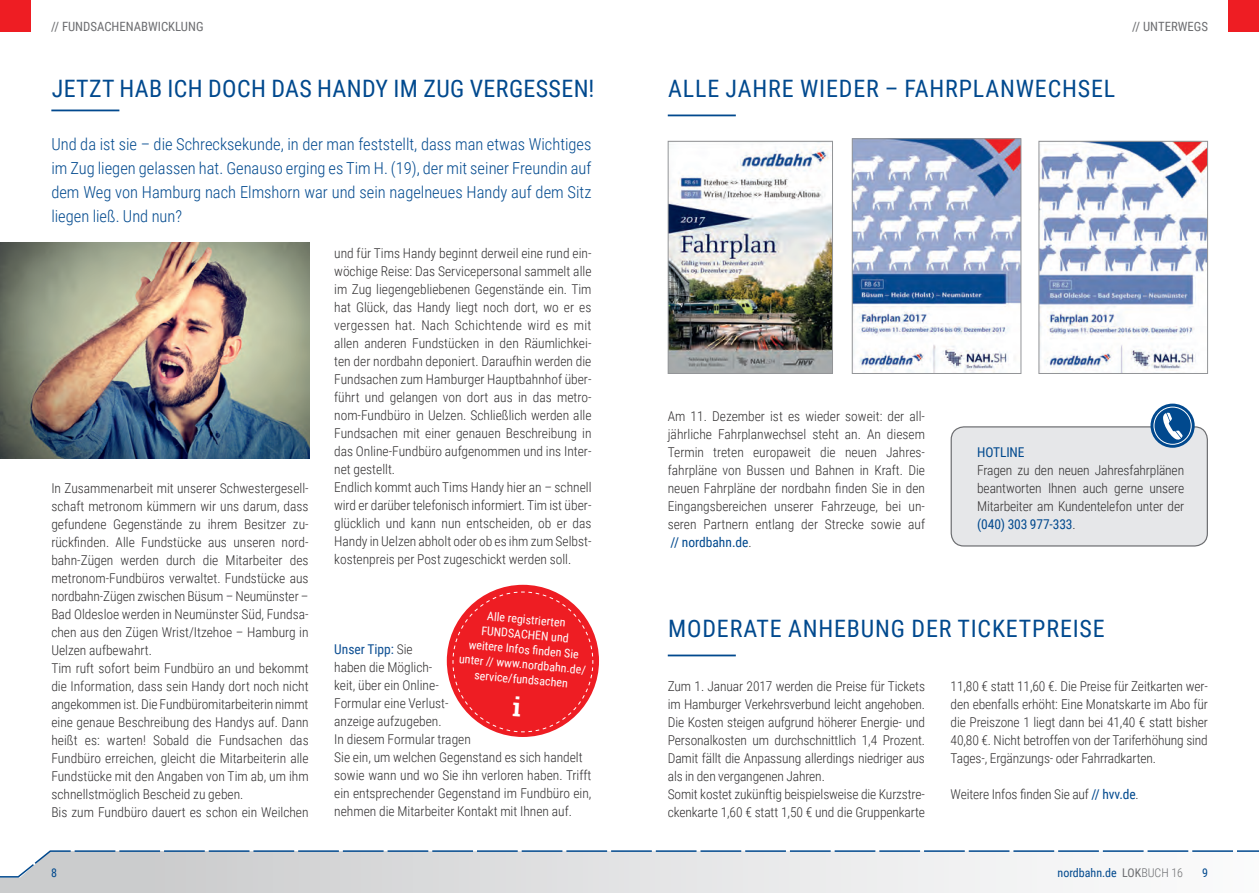
<style>
.page{position:relative;width:1259px;height:893px;background:#fff}
.page>*{position:absolute;margin:0;border:0;box-sizing:border-box;transform-origin:0 0}
.t1{font:24px "Roboto Condensed";letter-spacing:.035em;color:#01498e}
.t2{font:24px "Roboto Condensed";letter-spacing:.015em;color:#01498e}
.t3{font:300 16.5px/24px "Roboto Condensed";color:#01498e;text-align:justify}
.t4{font:300 13.5px/18px "Roboto Condensed";color:#312f30}
.t5{font:13.5px "Roboto Condensed";letter-spacing:-.01em;color:#01498e}
.t6{font:12.75px "Roboto Condensed";color:#6c6d70}
.t7{font:12px/15px "Roboto Condensed";color:#fff;text-align:center}
.t8{font:12px "Roboto Condensed";color:#01498e}
.s1{font-weight:400;color:#0d4f93}
.s2{font-weight:400;color:#01498e}
.s3{color:#6c6d70}
.s4{font-weight:300;color:#6c6d70}
</style>
<div class="page">
<svg style="left:0;top:850px;width:1259px;height:43px"></svg>
<div style="left:0;top:0;width:31px;height:31px;background:#ee1d23"></div>
<div style="left:1228px;top:0;width:31px;height:31px;background:#ee1d23"></div>
<div style="left:951px;top:427px;width:256px;height:119px;background:#e6e7e9;border-radius:13px"></div>
<div style="left:950px;top:426px;width:258px;height:121px;border:1px solid #6c6d70;border-radius:13px"></div>
<hr style="left:51px;top:110px;width:68px;height:1px;background:#01498e">
<svg style="left:445px;top:583px;width:156px;height:156px"></svg>
<div style="left:443px;top:581px;width:160px;height:160px;border:4px solid #fff;border-radius:50%"></div>
<img style="left:0;top:243px;width:309px;height:215px">
<hr style="left:668px;top:115px;width:68px;height:1px;background:#01498e">
<img style="left:670px;top:144px;width:161px;height:228px">
<div style="left:668px;top:141px;width:165px;height:233px;border:1px solid #939598"></div>
<img style="left:854px;top:140px;width:165px;height:232px">
<div style="left:852px;top:138px;width:169px;height:236px;border:1px solid #939598"></div>
<img style="left:1040px;top:143px;width:166px;height:229px">
<div style="left:1038px;top:141px;width:170px;height:233px;border:1px solid #939598"></div>
<hr style="left:668px;top:655px;width:68px;height:1px;background:#01498e">
<svg style="left:1150px;top:404px;width:44px;height:44px"></svg>
<div style="left:1153px;top:407px;width:38px;height:38px;border:1px solid #fff;border-radius:50%"></div>
<svg style="left:1163px;top:413px;width:19px;height:27px"></svg>
<svg style="left:452px;top:591px;width:142px;height:142px;background:#f03e43"></svg>
<p class="t6" style="left:51px;top:18px;width:154px">// FUNDSACHENABWICKLUNG</p>
<p class="t6" style="left:1132px;top:18px;width:77px">// UNTERWEGS</p>
<h1 class="t2" style="left:52px;top:71px;width:544px">JETZT HAB ICH DOCH DAS HANDY IM ZUG VERGESSEN!</h1>
<p class="t3" style="left:51px;top:132px;width:541px">Und da ist sie – die Schrecksekunde, in der man feststellt, dass man etwas Wichtiges im Zug liegen gelassen hat. Genauso erging es Tim H. (19), der mit seiner Freundin auf dem Weg von Hamburg nach Elmshorn war und sein nagelneues Handy auf dem Sitz liegen ließ. Und nun?</p>
<p class="t4" style="left:51px;top:478px;width:259px">In Zusammenarbeit mit unserer Schwestergesell&shy;schaft metronom kümmern wir uns darum, dass gefundene Gegenstände zu ihrem Besitzer zu&shy;rückfinden. Alle Fundstücke aus unseren nord&shy;bahn-Zügen werden durch die Mitarbeiter des metronom-Fundbüros verwaltet. Fundstücke aus nordbahn-Zügen zwischen Büsum – Neumünster – Bad Oldesloe werden in Neumünster Süd, Fundsa&shy;chen aus den Zügen Wrist/Itzehoe – Hamburg in Uelzen aufbewahrt.<br>Tim ruft sofort beim Fundbüro an und bekommt die Information, dass sein Handy dort noch nicht angekommen ist. Die Fundbüromitarbeiterin nimmt eine genaue Beschreibung des Handys auf. Dann heißt es: warten! Sobald die Fundsachen das Fundbüro erreichen, gleicht die Mitarbeiterin alle Fundstücke mit den Angaben von Tim ab, um ihm schnellstmöglich Bescheid zu geben.<br>Bis zum Fundbüro dauert es schon ein Weilchen</p>
<p class="t4" style="left:334px;top:244px;width:259px">und für Tims Handy beginnt derweil eine rund ein&shy;wöchige Reise: Das Servicepersonal sammelt alle im Zug liegengebliebenen Gegenstände ein. Tim hat Glück, das Handy liegt noch dort, wo er es vergessen hat. Nach Schichtende wird es mit allen anderen Fundstücken in den Räumlichkei&shy;ten der nordbahn deponiert. Daraufhin werden die Fundsachen zum Hamburger Hauptbahnhof über&shy;führt und gelangen von dort aus in das metro&shy;nom-Fundbüro in Uelzen. Schließlich werden alle Fundsachen mit einer genauen Beschreibung in das Online-Fundbüro aufgenommen und ins Inter&shy;net gestellt.<br>Endlich kommt auch Tims Handy hier an – schnell wird er darüber telefonisch informiert. Tim ist über&shy;glücklich und kann nun entscheiden, ob er das Handy in Uelzen abholt oder ob es ihm zum Selbst&shy;kostenpreis per Post zugeschickt werden soll.</p>
<p class="t7" style="left:464px;top:606px;width:129px;rotate:5deg">Alle registrierten<br>FUNDSACHEN und<br>weitere Infos fi nden Sie unter // www.nordbahn.de/ service/fundsachen</p>
<p class="t4" style="left:334px;top:640px;width:259px"><span class="s1">Unser Tipp:</span> Sie<br>haben die Möglich-<br>keit, über ein Online-<br>Formular eine Verlust-<br>anzeige aufzugeben.<br>In diesem Formular tragen<br>Sie ein, um welchen Gegenstand es sich handelt sowie wann und wo Sie ihn verloren haben. Trifft ein entsprechender Gegenstand im Fundbüro ein, nehmen die Mitarbeiter Kontakt mit Ihnen auf.</p>
<h1 class="t1" style="left:668px;top:71px;width:448px">ALLE JAHRE WIEDER – FAHRPLANWECHSEL</h1>
<p class="t4" style="left:668px;top:406px;width:259px;text-align:justify">Am 11. Dezember ist es wieder soweit: der all&shy;jährliche Fahrplanwechsel steht an. An diesem Termin treten europaweit die neuen Jahres&shy;fahrpläne von Bussen und Bahnen in Kraft. Die neuen Fahrpläne der nordbahn finden Sie in den Eingangsbereichen unserer Fahrzeuge, bei un&shy;seren Partnern entlang der Strecke sowie auf <span class="s2">// nordbahn.de</span>.</p>
<p class="t5" style="left:977px;top:442px;width:49px">HOTLINE</p>
<p class="t4" style="left:977px;top:460px;width:208px;text-align:justify">Fragen zu den neuen Jahresfahrplänen beantworten Ihnen auch gerne unsere Mitarbeiter am Kundentelefon unter der <span class="s2">(040) 303 977-333</span>.</p>
<h1 class="t1" style="left:668px;top:611px;width:438px">MODERATE ANHEBUNG DER TICKETPREISE</h1>
<p class="t4" style="left:668px;top:676px;width:259px">Zum 1. Januar 2017 werden die Preise für Tickets im Hamburger Verkehrsverbund leicht angehoben.<br>Die Kosten steigen aufgrund höherer Energie- und Personalkosten um durchschnittlich 1,4 Prozent.<br>Damit fällt die Anpassung allerdings niedriger aus als in den vergangenen Jahren.<br>Somit kostet zukünftig beispielsweise die Kurzstre&shy;ckenkarte 1,60 € statt 1,50 € und die Gruppenkarte</p>
<p class="t4" style="left:950px;top:676px;width:259px;text-align:justify">11,80 € statt 11,60 €. Die Preise für Zeitkarten wer&shy;den ebenfalls erhöht: Eine Monatskarte im Abo für die Preiszone 1 liegt dann bei 41,40 € statt bisher 40,80 €. Nicht betroffen von der Tariferhöhung sind Tages-, Ergänzungs- oder Fahrradkarten.</p>
<p class="t4" style="left:950px;top:784px;width:190px">Weitere Infos finden Sie auf <span class="s2">// hvv.de</span>.</p>
<p class="t8" style="left:51px;top:864px;width:7px">8</p>
<p class="t8" style="left:1057px;top:864px;width:127px">nordbahn.de <span class="s3">LOK</span><span class="s4">BUCH 16</span></p>
<p class="t8" style="left:1202px;top:864px;width:7px">9</p>
</div>
